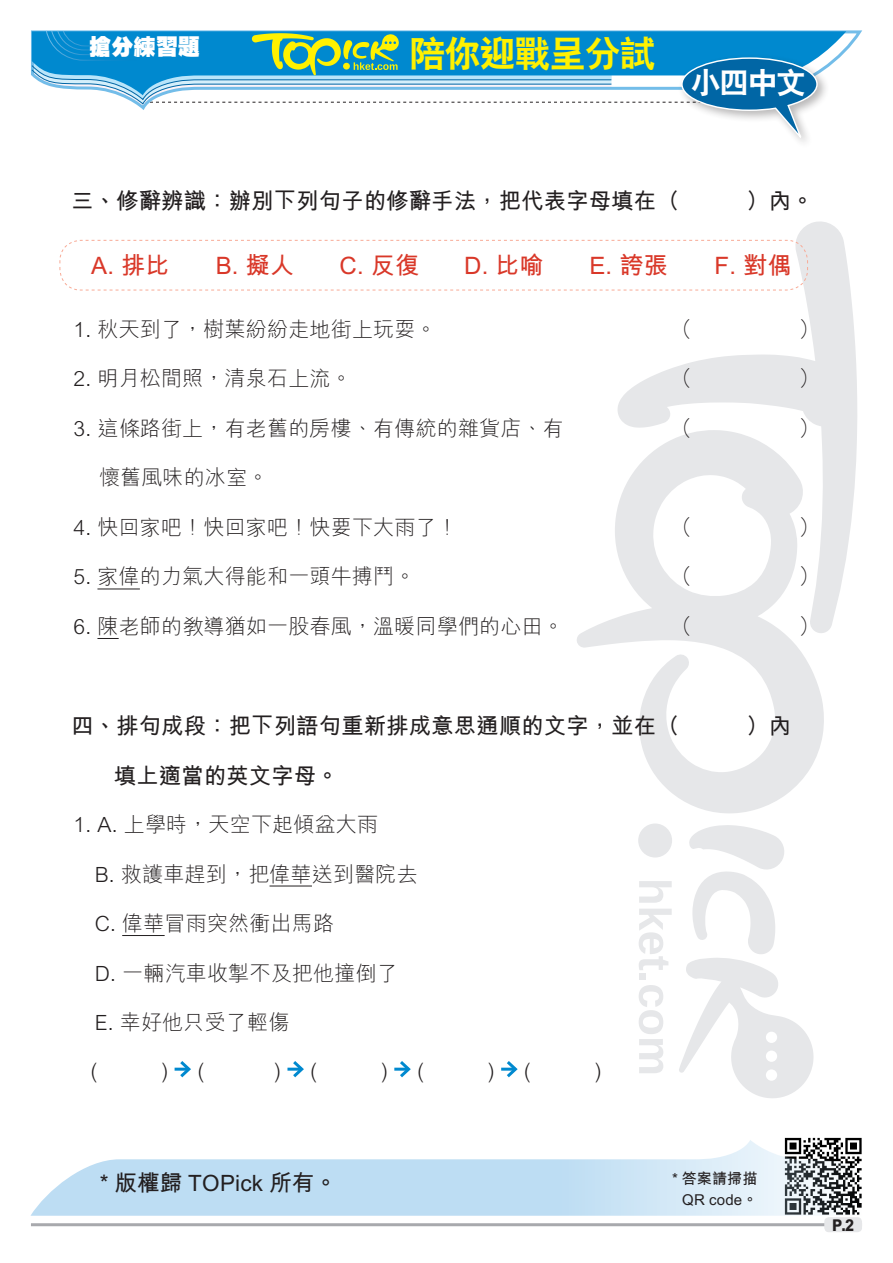
<style>
.page{position:relative;width:893px;height:1263px;background:#fff}
.page>*{position:absolute;margin:0;border:0;box-sizing:border-box;transform-origin:0 0}
.小題eq{font:36px "C Hei 2 Xbold HKSCS";letter-spacing:-.025em;color:#fff101}
.內文{font:30px "C Hei 2 Xbold HKSCS";color:#fff}
.Ex_Text01{font:24px "M Hei Bold HKSCS";letter-spacing:.01em;color:#d93829}
.Ex_Questions{font:22.5px "M Hei Bold HKSCS";color:#231f20}
.sf_內文{font:22.5px "M Hei Bold HKSCS";letter-spacing:.01em;color:#231f20}
.小題{font:22.2px "C Hei Ultra Bold HKSCS";color:#fff}
.Ex_Questions-2{font:21px "M Hei Light HKSCS";letter-spacing:.01em;color:#231f20}
.Ex_Text01-2{font:21px "M Hei Light HKSCS";letter-spacing:.01em;color:#231f20}
.t1{font:16.2px "M Hei Xbold HKSCS";color:#231f20;scale:.9 1}
.sf_內文-2{font:15px "M Hei Bold HKSCS";letter-spacing:.01em;color:#231f20}
</style>
<div class="page">
<svg style="left:639px;top:881px;width:33px;height:22px"></svg>
<svg style="left:639px;top:909px;width:33px;height:61px"></svg>
<div style="left:639px;top:974px;width:7px;height:6px;background:#e6e7e9"></div>
<svg style="left:639px;top:985px;width:24px;height:88px"></svg>
<div style="left:638px;top:823px;width:34px;height:34px;background:#e6e7e9;border-radius:50%"></div>
<svg style="left:679px;top:825px;width:135px;height:273px"></svg>
<svg style="left:617px;top:221px;width:240px;height:411px"></svg>
<svg style="left:577px;top:430px;width:248px;height:383px"></svg>
<svg style="left:818px;top:31px;width:28px;height:36px"></svg>
<div style="left:678px;top:53px;width:151px;height:97px;background:#231f20;opacity:.32"></div>
<svg style="left:31px;top:30px;width:787px;height:115px"></svg>
<img style="left:784px;top:1137px;width:78px;height:71px">
<svg style="left:30px;top:1140px;width:831px;height:76px;fill:#c0ddf3"></svg>
<hr style="left:31px;top:1223px;width:831px;height:3px;background:#a8a9ad">
<div style="left:824px;top:1217px;width:38px;height:15px;background:#e6e7e9;border-radius:4px"></div>
<hr style="left:97px;top:588px;width:43px;height:1px;background:#231f20">
<svg style="left:97px;top:638px;width:22px;height:1px"></svg>
<hr style="left:270px;top:885px;width:42px;height:1px;background:#231f20">
<hr style="left:122px;top:935px;width:43px;height:1px;background:#231f20">
<hr style="left:175px;top:1068px;width:14px;height:3px;background:#0089cf">
<svg style="left:177px;top:1061px;width:14px;height:17px"></svg>
<hr style="left:287px;top:1068px;width:15px;height:3px;background:#0089cf">
<svg style="left:290px;top:1061px;width:14px;height:17px"></svg>
<hr style="left:394px;top:1068px;width:15px;height:3px;background:#0089cf">
<svg style="left:397px;top:1061px;width:14px;height:17px"></svg>
<hr style="left:501px;top:1068px;width:14px;height:3px;background:#0089cf">
<svg style="left:504px;top:1061px;width:14px;height:17px"></svg>
<svg style="left:59px;top:240px;width:749px;height:51px"></svg>
<p class="小題" style="left:89px;top:32px;width:113px">搶分練習題</p>
<p class="小題eq" style="left:409px;top:30px;width:248px">陪你迎戰呈分試</p>
<p class="內文" style="left:691px;top:63px;width:117px">小四中文</p>
<p class="Ex_Questions" style="left:71px;top:185px;width:609px">三、修辭辨識：辦別下列句子的修辭手法，把代表字母填在（</p>
<p class="Ex_Questions" style="left:746px;top:185px;width:69px">）內。</p>
<p class="Ex_Text01" style="left:91px;top:247px;width:80px">A. 排比</p>
<p class="Ex_Text01" style="left:216px;top:247px;width:80px">B. 擬人</p>
<p class="Ex_Text01" style="left:340px;top:247px;width:81px">C. 反復</p>
<p class="Ex_Text01" style="left:464px;top:247px;width:81px">D. 比喻</p>
<p class="Ex_Text01" style="left:589px;top:247px;width:80px">E. 誇張</p>
<p class="Ex_Text01" style="left:715px;top:247px;width:78px">F. 對偶</p>
<p class="Ex_Questions-2" style="left:73px;top:314px;width:365px">1. 秋天到了，樹葉紛紛走地街上玩耍。</p>
<p class="Ex_Questions-2" style="left:671px;top:314px;width:22px">（</p>
<p class="Ex_Questions-2" style="left:798px;top:314px;width:22px">）</p>
<p class="Ex_Questions-2" style="left:73px;top:364px;width:280px">2. 明月松間照，清泉石上流。</p>
<p class="Ex_Questions-2" style="left:671px;top:364px;width:22px">（</p>
<p class="Ex_Questions-2" style="left:798px;top:364px;width:22px">）</p>
<p class="Ex_Questions-2" style="left:73px;top:413px;width:492px">3. 這條路街上，有老舊的房樓、有傳統的雜貨店、有</p>
<p class="Ex_Questions-2" style="left:671px;top:413px;width:22px">（</p>
<p class="Ex_Questions-2" style="left:798px;top:413px;width:22px">）</p>
<p class="Ex_Questions-2" style="left:99px;top:463px;width:171px">懷舊風味的冰室。</p>
<p class="Ex_Questions-2" style="left:73px;top:512px;width:386px">4. 快回家吧！快回家吧！快要下大雨了！</p>
<p class="Ex_Questions-2" style="left:671px;top:512px;width:22px">（</p>
<p class="Ex_Questions-2" style="left:798px;top:512px;width:22px">）</p>
<p class="Ex_Questions-2" style="left:73px;top:562px;width:343px">5. 家偉的力氣大得能和一頭牛搏鬥。</p>
<p class="Ex_Questions-2" style="left:671px;top:562px;width:22px">（</p>
<p class="Ex_Questions-2" style="left:798px;top:562px;width:22px">）</p>
<p class="Ex_Questions-2" style="left:73px;top:611px;width:492px">6. 陳老師的教導猶如一股春風，溫暖同學們的心田。</p>
<p class="Ex_Questions-2" style="left:671px;top:611px;width:22px">（</p>
<p class="Ex_Questions-2" style="left:798px;top:611px;width:22px">）</p>
<p class="Ex_Questions" style="left:71px;top:710px;width:609px">四、排句成段：把下列語句重新排成意思通順的文字，並在（</p>
<p class="Ex_Questions" style="left:746px;top:710px;width:46px">）內</p>
<p class="Ex_Questions" style="left:114px;top:759px;width:226px">填上適當的英文字母。</p>
<p class="Ex_Text01-2" style="left:73px;top:809px;width:306px">1. A. 上學時，天空下起傾盆大雨</p>
<p class="Ex_Text01-2" style="left:95px;top:859px;width:325px">B. 救護車趕到，把偉華送到醫院去</p>
<p class="Ex_Text01-2" style="left:95px;top:908px;width:241px">C. 偉華冒雨突然衝出馬路</p>
<p class="Ex_Text01-2" style="left:95px;top:958px;width:304px">D. 一輛汽車收掣不及把他撞倒了</p>
<p class="Ex_Text01-2" style="left:95px;top:1007px;width:196px">E. 幸好他只受了輕傷</p>
<p class="Ex_Text01-2" style="left:90px;top:1055px;width:8px">(</p>
<p class="Ex_Text01-2" style="left:161px;top:1055px;width:8px">)</p>
<p class="Ex_Text01-2" style="left:197px;top:1055px;width:8px">(</p>
<p class="Ex_Text01-2" style="left:274px;top:1055px;width:8px">)</p>
<p class="Ex_Text01-2" style="left:310px;top:1055px;width:8px">(</p>
<p class="Ex_Text01-2" style="left:381px;top:1055px;width:8px">)</p>
<p class="Ex_Text01-2" style="left:417px;top:1055px;width:8px">(</p>
<p class="Ex_Text01-2" style="left:488px;top:1055px;width:8px">)</p>
<p class="Ex_Text01-2" style="left:524px;top:1055px;width:8px">(</p>
<p class="Ex_Text01-2" style="left:595px;top:1055px;width:8px">)</p>
<p class="sf_內文" style="left:100px;top:1166px;width:239px">* 版權歸 TOPick 所有。</p>
<p class="sf_內文-2" style="left:672px;top:1167px;width:87px">* 答案請掃描</p>
<p class="sf_內文-2" style="left:682px;top:1188px;width:77px">QR code。</p>
<p class="t1" style="left:832px;top:1214px;width:26px">P.2</p>
</div>
